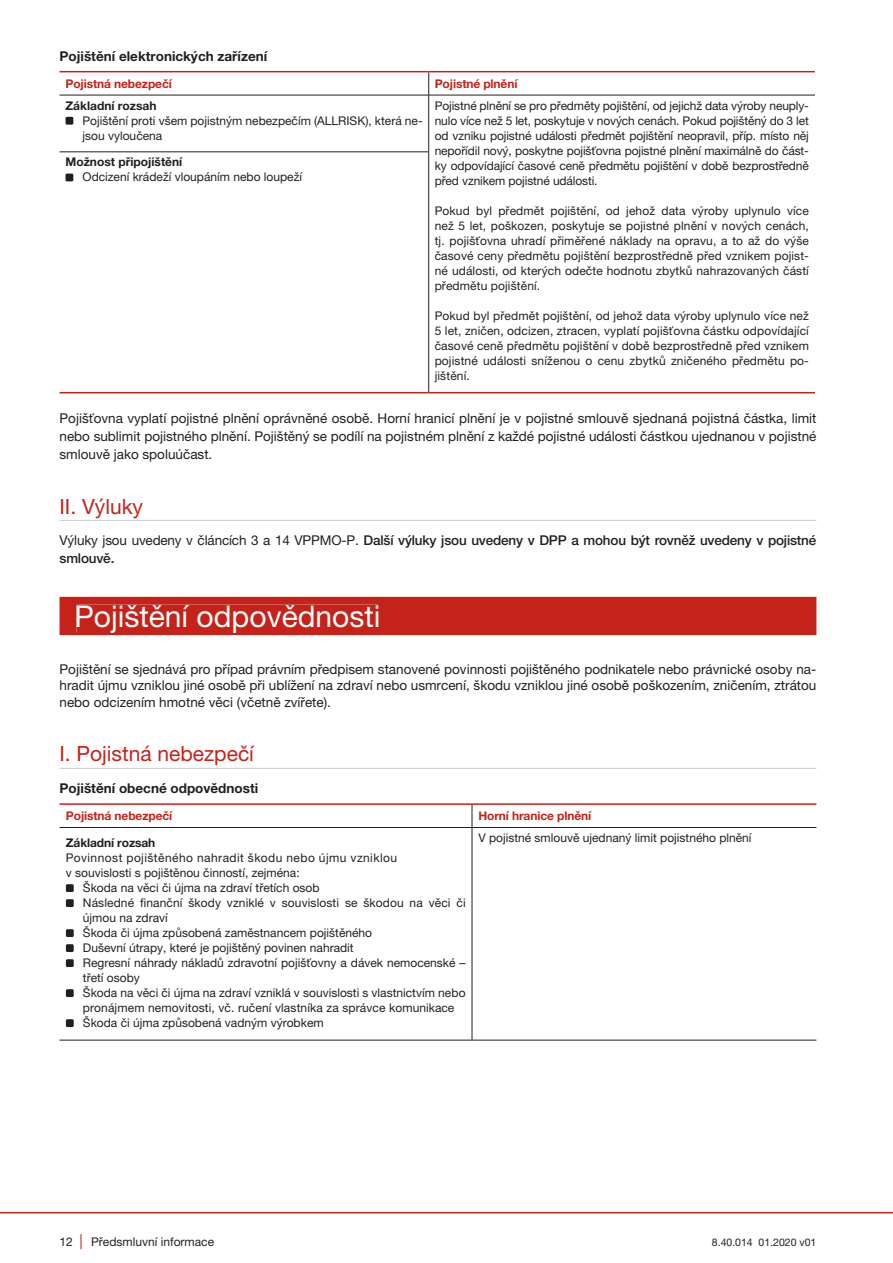
<style>
.page{position:relative;width:893px;height:1263px;background:#fff}
.page>*{position:absolute;margin:0;border:0;box-sizing:border-box;transform-origin:0 0}
.t1{font:30px "Helvetica Neue LT Pro";color:#fff}
.t2{font:21px "Helvetica Neue LT Pro";color:#c5221a}
.t3{font:13.5px/18px "Helvetica Neue LT Pro";color:#231f20;text-align:justify}
.t4{font:500 13.5px/18px "Helvetica Neue LT Pro";letter-spacing:-.01em;color:#231f20}
.t5{font:700 13.5px "Helvetica Neue LT Pro";color:#231f20}
.t6{font:12px/15px "Helvetica Neue LT Pro";color:#231f20;text-align:justify}
.t7{font:700 12px "Helvetica Neue LT Pro";letter-spacing:-.01em;color:#c5221a}
.t8{font:12px "Helvetica Neue LT Pro";letter-spacing:.035em;color:#231f20}
.t9{font:700 12px "Helvetica Neue LT Pro";color:#231f20}
.t10{font:10.5px "Helvetica Neue LT Pro";color:#231f20}
.s1{font-weight:400}
.s2{font-size:15px;color:#c5221a}
</style>
<div class="page">
<hr style="left:60px;top:520px;width:756px;height:1px;background:#d1d2d4">
<hr style="left:60px;top:768px;width:756px;height:1px;background:#d1d2d4">
<hr style="left:60px;top:95px;width:368px;height:1px;background:#231f20">
<hr style="left:429px;top:95px;width:386px;height:1px;background:#231f20">
<hr style="left:60px;top:151px;width:368px;height:1px;background:#231f20">
<svg style="left:428px;top:72px;width:1px;height:23px"></svg>
<hr style="left:428px;top:95px;width:1px;height:57px;background:#231f20">
<hr style="left:428px;top:152px;width:1px;height:240px;background:#231f20">
<hr style="left:60px;top:71px;width:369px;height:1px;background:#c5221a">
<hr style="left:429px;top:71px;width:386px;height:1px;background:#c5221a">
<hr style="left:60px;top:392px;width:369px;height:1px;background:#c5221a">
<hr style="left:429px;top:392px;width:386px;height:1px;background:#c5221a">
<div style="left:66px;top:117px;width:7px;height:8px;background:#231f20;border-radius:2px"></div>
<div style="left:66px;top:174px;width:7px;height:7px;background:#231f20;border-radius:2px"></div>
<div style="left:60px;top:597px;width:756px;height:38px;background:#c5221a"></div>
<div style="left:77px;top:605px;width:302px;height:28px;background:#c5221a"></div>
<hr style="left:60px;top:803px;width:412px;height:2px;background:#c5221a">
<hr style="left:472px;top:803px;width:344px;height:2px;background:#c5221a">
<hr style="left:60px;top:827px;width:412px;height:1px;background:#231f20">
<hr style="left:472px;top:827px;width:344px;height:1px;background:#231f20">
<hr style="left:60px;top:1040px;width:412px;height:1px;background:#231f20">
<hr style="left:472px;top:1040px;width:344px;height:1px;background:#231f20">
<svg style="left:472px;top:805px;width:1px;height:22px"></svg>
<hr style="left:472px;top:827px;width:1px;height:213px;background:#231f20">
<div style="left:66px;top:884px;width:8px;height:8px;background:#231f20;border-radius:2px"></div>
<div style="left:66px;top:899px;width:8px;height:8px;background:#231f20;border-radius:2px"></div>
<div style="left:66px;top:929px;width:8px;height:8px;background:#231f20;border-radius:2px"></div>
<div style="left:66px;top:944px;width:8px;height:8px;background:#231f20;border-radius:2px"></div>
<div style="left:66px;top:959px;width:8px;height:8px;background:#231f20;border-radius:2px"></div>
<div style="left:66px;top:989px;width:8px;height:8px;background:#231f20;border-radius:2px"></div>
<div style="left:66px;top:1019px;width:8px;height:8px;background:#231f20;border-radius:2px"></div>
<hr style="left:0;top:1212px;width:893px;height:1px;background:#c5221a">
<p class="t5" style="left:60px;top:48px;width:210px">Pojištění elektronických zařízení</p>
<p class="t7" style="left:66px;top:76px;width:108px">Pojistná nebezpečí</p>
<p class="t7" style="left:435px;top:76px;width:85px">Pojistné plnění</p>
<p class="t9" style="left:66px;top:98px;width:93px">Základní rozsah</p>
<p class="t6" style="left:83px;top:113px;width:342px">Pojištění proti všem pojistným nebezpečím (allrISK), která ne&shy;jsou vyloučena</p>
<p class="t6" style="left:435px;top:98px;width:376px">Pojistné plnění se pro předměty pojištění, od jejichž data výroby neuply&shy;nulo více než 5 let, poskytuje v nových cenách. Pokud pojištěný do 3 let od vzniku pojistné události předmět pojištění neopravil, příp. místo něj nepořídil nový, poskytne pojišťovna pojistné plnění maximálně do část&shy;ky odpovídající časové ceně předmětu pojištění v době bezprostředně před vznikem pojistné události.</p>
<p class="t6" style="left:435px;top:203px;width:376px">Pokud byl předmět pojištění, od jehož data výroby uplynulo více než 5 let, poškozen, poskytuje se pojistné plnění v nových cenách, tj. pojišťovna uhradí přiměřené náklady na opravu, a to až do výše časové ceny předmětu pojištění bezprostředně před vznikem pojist&shy;né události, od kterých odečte hodnotu zbytků nahrazovaných částí předmětu pojištění.</p>
<p class="t6" style="left:435px;top:308px;width:376px">Pokud byl předmět pojištění, od jehož data výroby uplynulo více než 5 let, zničen, odcizen, ztracen, vyplatí pojišťovna částku odpovídající časové ceně předmětu pojištění v době bezprostředně před vznikem pojistné události sníženou o cenu zbytků zničeného předmětu po&shy;jištění.</p>
<p class="t9" style="left:66px;top:155px;width:119px">možnost připojištění</p>
<p class="t6" style="left:83px;top:169px;width:221px">Odcizení krádeží vloupáním nebo loupeží</p>
<p class="t3" style="left:60px;top:409px;width:758px">Pojišťovna vyplatí pojistné plnění oprávněné osobě. Horní hranicí plnění je v pojistné smlouvě sjednaná pojistná částka, limit nebo sublimit pojistného plnění. Pojištěný se podílí na pojistném plnění z každé pojistné události částkou ujednanou v pojistné smlouvě jako spoluúčast.</p>
<h2 class="t2" style="left:60px;top:493px;width:85px">II. Výluky</h2>
<p class="t4" style="left:60px;top:531px;width:758px"><span class="s1">Výluky jsou uvedeny v článcích 3 a 14 VPPMO-P.</span> Další výluky jsou uvedeny v DPP a mohou být rovněž uvedeny v pojistné smlouvě.</p>
<h1 class="t1" style="left:74px;top:598px;width:308px">Pojištění odpovědnosti</h1>
<p class="t3" style="left:60px;top:661px;width:758px;line-height:16.5px">Pojištění se sjednává pro případ právním předpisem stanovené povinnosti pojištěného podnikatele nebo právnické osoby na&shy;hradit újmu vzniklou jiné osobě při ublížení na zdraví nebo usmrcení, škodu vzniklou jiné osobě poškozením, zničením, ztrátou nebo odcizením hmotné věci (včetně zvířete).</p>
<h2 class="t2" style="left:60px;top:741px;width:196px">I. Pojistná nebezpečí</h2>
<p class="t5" style="left:60px;top:780px;width:200px">Pojištění obecné odpovědnosti</p>
<p class="t7" style="left:66px;top:808px;width:108px">Pojistná nebezpečí</p>
<p class="t7" style="left:478px;top:808px;width:115px">Horní hranice plnění</p>
<p class="t9" style="left:66px;top:835px;width:91px">Základní rozsah</p>
<p class="t8" style="left:66px;top:850px;width:333px">Povinnost pojištěného nahradit škodu nebo újmu vzniklou</p>
<p class="t6" style="left:66px;top:865px;width:235px">v souvislosti s pojištěnou činností, zejména:</p>
<p class="t6" style="left:83px;top:880px;width:238px">Škoda na věci či újma na zdraví třetích osob</p>
<p class="t6" style="left:83px;top:895px;width:384px">Následné finanční škody vzniklé v souvislosti se škodou na věci či</p>
<p class="t6" style="left:83px;top:910px;width:86px">újmou na zdraví</p>
<p class="t6" style="left:83px;top:925px;width:291px">Škoda či újma způsobená zaměstnancem pojištěného</p>
<p class="t6" style="left:83px;top:940px;width:272px">Duševní útrapy, které je pojištěný povinen nahradit</p>
<p class="t6" style="left:83px;top:955px;width:384px">regresní náhrady nákladů zdravotní pojišťovny a dávek nemocenské –</p>
<p class="t6" style="left:83px;top:970px;width:58px">třetí osoby</p>
<p class="t6" style="left:83px;top:985px;width:384px">Škoda na věci či újma na zdraví vzniklá v souvislosti s vlastnictvím nebo</p>
<p class="t6" style="left:83px;top:1000px;width:373px">pronájmem nemovitosti, vč. ručení vlastníka za správce komunikace</p>
<p class="t6" style="left:83px;top:1015px;width:242px">Škoda či újma způsobená vadným výrobkem</p>
<p class="t6" style="left:478px;top:830px;width:275px">V pojistné smlouvě ujednaný limit pojistného plnění</p>
<p class="t6" style="left:60px;top:1234px;width:156px">12 <span class="s2">|</span> Předsmluvní informace</p>
<p class="t10" style="left:712px;top:1236px;width:106px">8.40.014 01.2020 v01</p>
</div>
